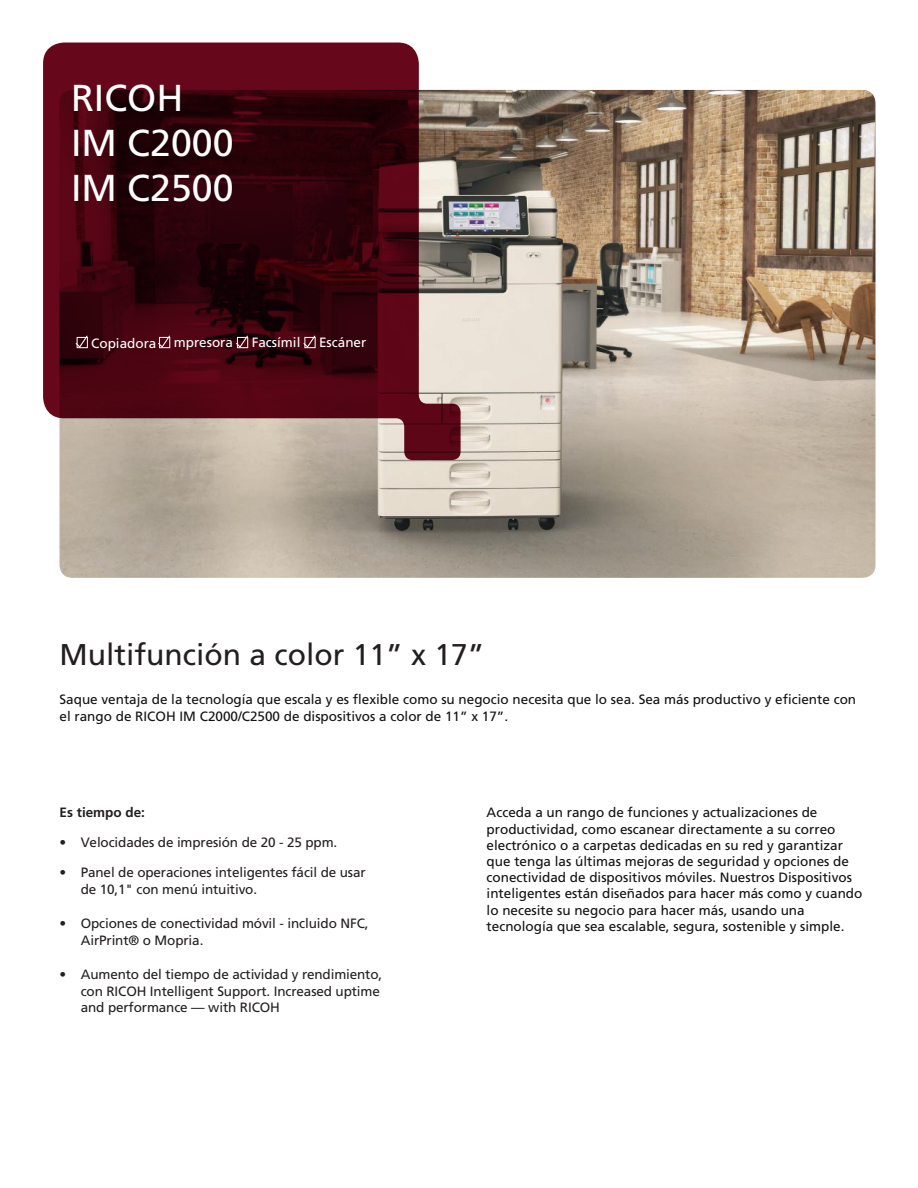
<style>
.page{position:relative;width:918px;height:1188px;background:#fff}
.page>*{position:absolute;margin:0;border:0;box-sizing:border-box;transform-origin:0 0}
.t1{font:37.5px/45px "Frutiger LT Std";color:#fff}
.t2{font:30px "Frutiger LT Std";color:#241f1f}
.t3{font:13.5px/16.2px "Frutiger LT Std";color:#111213}
.t4{font:13.5px/16.2px "Frutiger LT Std";letter-spacing:-.01em;color:#241f1f}
.t5{font:13.5px "Frutiger LT Std";color:#fff}
.t6{font:700 13.5px "Frutiger LT Std";color:#241f1f}
</style>
<div class="page">
<img style="left:60px;top:90px;width:815px;height:488px">
<svg style="left:43px;top:43px;width:418px;height:417px;background:#57242b"></svg>
<svg style="left:75px;top:335px;width:13px;height:14px"></svg>
<div style="left:77px;top:337px;width:11px;height:11px;border:1px solid #fff"></div>
<svg style="left:157px;top:335px;width:14px;height:14px"></svg>
<div style="left:159px;top:337px;width:11px;height:11px;border:1px solid #fff"></div>
<svg style="left:235px;top:335px;width:14px;height:14px"></svg>
<div style="left:237px;top:337px;width:11px;height:11px;border:1px solid #fff"></div>
<svg style="left:302px;top:335px;width:14px;height:14px"></svg>
<div style="left:305px;top:337px;width:10px;height:11px;border:1px solid #fff"></div>
<h1 class="t1" style="left:71px;top:76px;width:164px">RICOH<br>IM C2000<br>IM C2500</h1>
<p class="t5" style="left:91px;top:336px;width:67px">Copiadora</p>
<p class="t5" style="left:174px;top:334px;width:61px">mpresora</p>
<p class="t5" style="left:252px;top:334px;width:50px">Facsímil</p>
<p class="t5" style="left:319px;top:334px;width:49px">Escáner</p>
<h2 class="t2" style="left:60px;top:637px;width:427px">Multifunción a color 11” x 17”</h2>
<p class="t3" style="left:60px;top:692px;width:798px">Saque ventaja de la tecnología que escala y es flexible como su negocio necesita que lo sea. Sea más productivo y eficiente con el rango de RICOH IM C2000/C2500 de dispositivos a color de 11” x 17”.</p>
<p class="t6" style="left:60px;top:805px;width:87px">Es tiempo de:</p>
<p class="t4" style="left:60px;top:835px;width:279px">• Velocidades de impresión de 20 - 25 ppm.</p>
<p class="t4" style="left:81px;top:865px;width:286px;text-indent:-21px">• Panel de operaciones inteligentes fácil de usar de 10,1" con menú intuitivo.</p>
<p class="t4" style="left:81px;top:916px;width:289px;text-indent:-21px">• Opciones de conectividad móvil - incluido NFC,<br>AirPrint® o Mopria.</p>
<p class="t4" style="left:81px;top:967px;width:303px;text-indent:-21px">• Aumento del tiempo de actividad y rendimiento, con RICOH Intelligent Support. Increased uptime and performance — with RICOH</p>
<p class="t3" style="left:487px;top:805px;width:377px">Acceda a un rango de funciones y actualizaciones de productividad, como escanear directamente a su correo electrónico o a carpetas dedicadas en su red y garantizar que tenga las últimas mejoras de seguridad y opciones de conectividad de dispositivos móviles. Nuestros Dispositivos inteligentes están diseñados para hacer más como y cuando lo necesite su negocio para hacer más, usando una tecnología que sea escalable, segura, sostenible y simple.</p>
</div>
